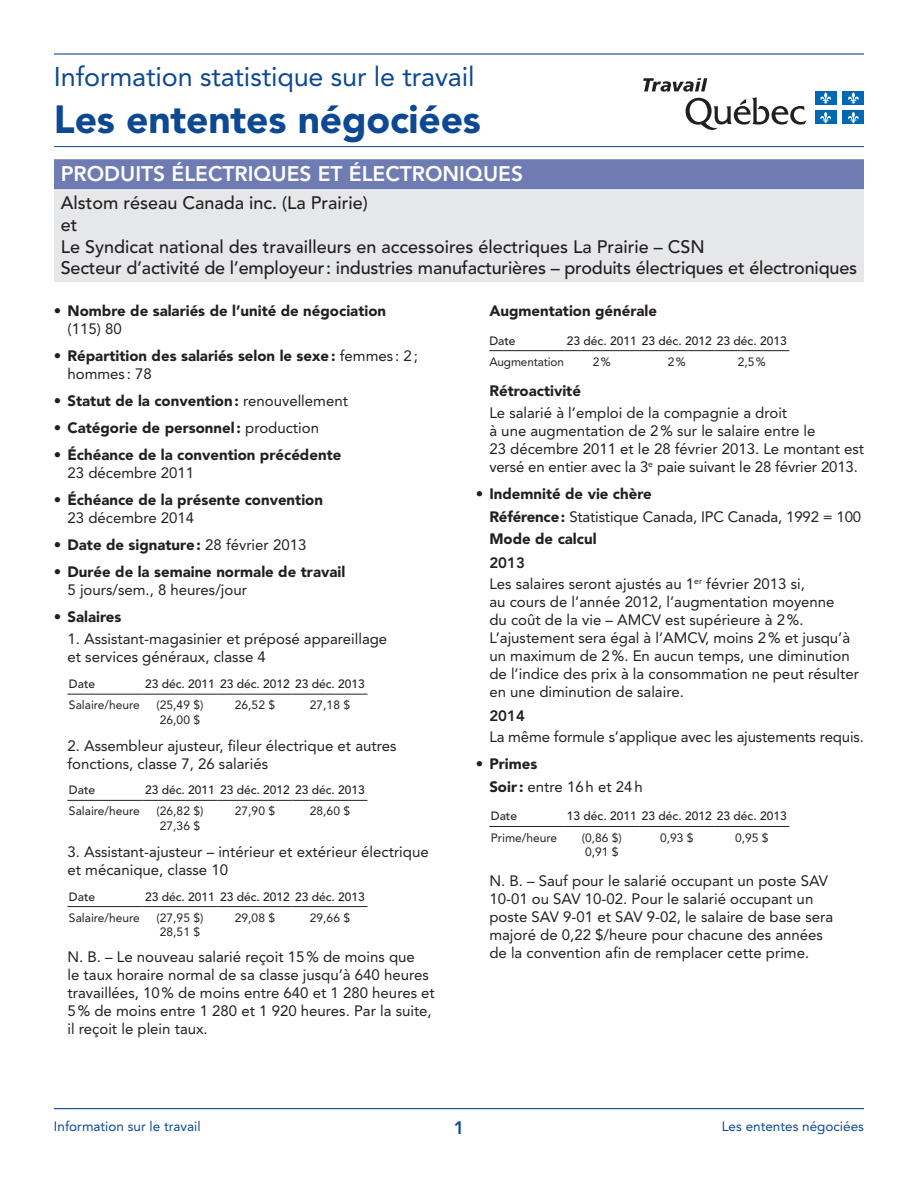
<style>
.page{position:relative;width:918px;height:1188px;background:#fff}
.page>*{position:absolute;margin:0;border:0;box-sizing:border-box;transform-origin:0 0}
.t1{font:900 39px "Avenir";letter-spacing:-.005em;color:#0d4892}
.t2{font:27px "Avenir";letter-spacing:-.005em;color:#0d4892}
.t3{font:800 21px "Avenir";color:#fff}
.t4{font:500 18px/21.6px "Avenir";color:#231f20}
.t5{font:800 18px "Avenir";color:#0d4892}
.P_retrait_gauche{font:15px/18px "Avenir";color:#231f20}
.P_retrait_gauche-2{font:900 15px/18px "Avenir";color:#231f20}
.P_retrait_gauche_123{font:15px/18px "Avenir";color:#231f20}
.P_retrait_gauche-3{font:800 15px "Avenir";color:#231f20}
.t6{font:13.5px "Avenir";color:#0d4892}
.TH{font:500 12px "Avenir";color:#231f20}
.TD{font:12px/14.4px "Avenir";color:#231f20}
.s1{font-weight:400}
.s2{font-weight:900}
</style>
<div class="page">
<hr style="left:54px;top:1108px;width:810px;height:1px;background:#0d4892">
<hr style="left:54px;top:53px;width:810px;height:2px;background:#0d4892">
<svg style="left:643px;top:78px;width:164px;height:52px"></svg>
<div style="left:815px;top:91px;width:21px;height:14px;background:#0168b3"></div>
<svg style="left:820px;top:92px;width:11px;height:12px"></svg>
<div style="left:843px;top:91px;width:21px;height:14px;background:#0168b3"></div>
<svg style="left:848px;top:92px;width:11px;height:12px"></svg>
<div style="left:815px;top:111px;width:21px;height:13px;background:#0168b3"></div>
<svg style="left:820px;top:112px;width:11px;height:11px"></svg>
<div style="left:843px;top:111px;width:21px;height:13px;background:#0168b3"></div>
<svg style="left:848px;top:112px;width:11px;height:11px"></svg>
<hr style="left:67px;top:694px;width:75px;height:1px;background:#231f20">
<hr style="left:142px;top:694px;width:75px;height:1px;background:#231f20">
<hr style="left:217px;top:694px;width:75px;height:1px;background:#231f20">
<hr style="left:292px;top:694px;width:75px;height:1px;background:#231f20">
<hr style="left:67px;top:800px;width:75px;height:1px;background:#231f20">
<hr style="left:142px;top:800px;width:75px;height:1px;background:#231f20">
<hr style="left:217px;top:800px;width:75px;height:1px;background:#231f20">
<hr style="left:292px;top:800px;width:75px;height:1px;background:#231f20">
<hr style="left:67px;top:906px;width:75px;height:1px;background:#231f20">
<hr style="left:142px;top:906px;width:75px;height:1px;background:#231f20">
<hr style="left:217px;top:906px;width:75px;height:1px;background:#231f20">
<hr style="left:292px;top:906px;width:75px;height:1px;background:#231f20">
<hr style="left:489px;top:350px;width:75px;height:1px;background:#231f20">
<hr style="left:564px;top:350px;width:75px;height:1px;background:#231f20">
<hr style="left:639px;top:350px;width:75px;height:1px;background:#231f20">
<hr style="left:714px;top:350px;width:75px;height:1px;background:#231f20">
<hr style="left:489px;top:826px;width:75px;height:1px;background:#231f20">
<hr style="left:564px;top:826px;width:75px;height:1px;background:#231f20">
<hr style="left:639px;top:826px;width:75px;height:1px;background:#231f20">
<hr style="left:714px;top:826px;width:75px;height:1px;background:#231f20">
<hr style="left:54px;top:146px;width:810px;height:1px;background:#0d4892">
<div style="left:54px;top:159px;width:810px;height:30px;background:#6e7cb3"></div>
<div style="left:54px;top:190px;width:810px;height:27px;background:#e6e7e9"></div>
<div style="left:54px;top:212px;width:810px;height:27px;background:#e6e7e9"></div>
<div style="left:54px;top:233px;width:810px;height:27px;background:#e6e7e9"></div>
<div style="left:54px;top:255px;width:810px;height:27px;background:#e6e7e9"></div>
<h1 class="t2" style="left:54px;top:61px;width:422px">Information statistique sur le travail</h1>
<h2 class="t1" style="left:54px;top:96px;width:429px">Les ententes négociées</h2>
<h3 class="t3" style="left:61px;top:161px;width:464px">PRODUITS ÉLECTRIQUES ET ÉLECTRONIQUES</h3>
<h4 class="t4" style="left:61px;top:193px;width:798px">Alstom réseau Canada inc. (La Prairie)<br>et<br>Le Syndicat national des travailleurs en accessoires électriques La Prairie – CSN<br>Secteur d’activité de l’employeur: industries manufacturières – produits électriques et électroniques</h4>
<p class="P_retrait_gauche-2" style="left:54px;top:302px;width:334px"><span class="s1">•</span> Nombre de salariés de l’unité de négociation</p>
<p class="P_retrait_gauche" style="left:67px;top:320px;width:56px">(115) 80</p>
<p class="P_retrait_gauche-2" style="left:67px;top:347px;width:352px;text-indent:-14px"><span class="s1">•</span> Répartition des salariés selon le sexe: <span class="s1">femmes : 2; hommes : 78</span></p>
<p class="P_retrait_gauche-2" style="left:54px;top:392px;width:296px"><span class="s1">•</span> Statut de la convention: <span class="s1">renouvellement</span></p>
<p class="P_retrait_gauche-2" style="left:54px;top:419px;width:267px"><span class="s1">•</span> Catégorie de personnel: <span class="s1">production</span></p>
<p class="P_retrait_gauche-2" style="left:54px;top:446px;width:289px"><span class="s1">•</span> Échéance de la convention précédente</p>
<p class="P_retrait_gauche" style="left:67px;top:464px;width:128px">23 décembre 2011</p>
<p class="P_retrait_gauche-2" style="left:54px;top:491px;width:271px"><span class="s1">•</span> Échéance de la présente convention</p>
<p class="P_retrait_gauche" style="left:67px;top:509px;width:128px">23 décembre 2014</p>
<p class="P_retrait_gauche-2" style="left:54px;top:536px;width:254px"><span class="s1">•</span> Date de signature: <span class="s1">28 février 2013</span></p>
<p class="P_retrait_gauche-2" style="left:54px;top:563px;width:293px"><span class="s1">•</span> Durée de la semaine normale de travail</p>
<p class="P_retrait_gauche" style="left:67px;top:581px;width:181px">5 jours/sem., 8 heures/jour</p>
<p class="P_retrait_gauche-2" style="left:54px;top:608px;width:69px"><span class="s1">•</span> Salaires</p>
<p class="P_retrait_gauche_123" style="left:67px;top:630px;width:321px">1. Assistant-magasinier et préposé appareillage et services généraux, classe 4</p>
<p class="TH" style="left:69px;top:677px;width:28px">Date</p>
<p class="TH" style="left:145px;top:677px;width:221px">23 déc. 2011 23 déc. 2012 23 déc. 2013</p>
<p class="TD" style="left:69px;top:698px;width:72px">Salaire/heure</p>
<p class="TD" style="left:157px;top:698px;width:48px">(25,49 $)<br>26,00 $</p>
<p class="TD" style="left:235px;top:698px;width:42px">26,52 $</p>
<p class="TD" style="left:310px;top:698px;width:42px">27,18 $</p>
<p class="P_retrait_gauche_123" style="left:67px;top:737px;width:331px">2. Assembleur ajusteur, fileur électrique et autres fonctions, classe 7, 26 salariés</p>
<p class="TH" style="left:69px;top:783px;width:28px">Date</p>
<p class="TH" style="left:145px;top:783px;width:221px">23 déc. 2011 23 déc. 2012 23 déc. 2013</p>
<p class="TD" style="left:69px;top:804px;width:72px">Salaire/heure</p>
<p class="TD" style="left:157px;top:804px;width:48px">(26,82 $)<br>27,36 $</p>
<p class="TD" style="left:235px;top:804px;width:42px">27,90 $</p>
<p class="TD" style="left:310px;top:804px;width:42px">28,60 $</p>
<p class="P_retrait_gauche_123" style="left:67px;top:843px;width:363px">3. Assistant-ajusteur – intérieur et extérieur électrique et mécanique, classe 10</p>
<p class="TH" style="left:69px;top:889px;width:28px">Date</p>
<p class="TH" style="left:145px;top:889px;width:221px">23 déc. 2011 23 déc. 2012 23 déc. 2013</p>
<p class="TD" style="left:69px;top:910px;width:72px">Salaire/heure</p>
<p class="TD" style="left:157px;top:910px;width:48px">(27,95 $)<br>28,51 $</p>
<p class="TD" style="left:235px;top:910px;width:42px">29,08 $</p>
<p class="TD" style="left:310px;top:910px;width:42px">29,66 $</p>
<p class="P_retrait_gauche" style="left:67px;top:947px;width:369px">N. B. – Le nouveau salarié reçoit 15% de moins que<br>le taux horaire normal de sa classe jusqu’à 640 heures travaillées, 10% de moins entre 640 et 1 280 heures et 5% de moins entre 1 280 et 1 920 heures. Par la suite, il reçoit le plein taux.</p>
<p class="P_retrait_gauche-2" style="left:489px;top:302px;width:169px">Augmentation générale</p>
<p class="TH" style="left:489px;top:334px;width:28px">Date</p>
<p class="TH" style="left:567px;top:334px;width:221px">23 déc. 2011 23 déc. 2012 23 déc. 2013</p>
<p class="TD" style="left:489px;top:354px;width:76px">Augmentation</p>
<p class="TD" style="left:593px;top:354px;width:20px">2%</p>
<p class="TD" style="left:668px;top:354px;width:20px">2%</p>
<p class="TD" style="left:738px;top:354px;width:30px">2,5%</p>
<p class="P_retrait_gauche-2" style="left:489px;top:381px;width:93px">Rétroactivité</p>
<p class="P_retrait_gauche" style="left:489px;top:404px;width:376px">Le salarié à l’emploi de la compagnie a droit<br>à une augmentation de 2% sur le salaire entre le<br>23 décembre 2011 et le 28 février 2013. Le montant est versé en entier avec la 3<sup>e</sup> paie suivant le 28 février 2013.</p>
<p class="P_retrait_gauche-2" style="left:476px;top:485px;width:178px"><span class="s1">•</span> Indemnité de vie chère</p>
<p class="P_retrait_gauche" style="left:489px;top:508px;width:373px"><span class="s2">Référence:</span> Statistique Canada, IPC Canada, 1992 = 100</p>
<p class="P_retrait_gauche-2" style="left:489px;top:530px;width:109px">Mode de calcul</p>
<p class="P_retrait_gauche-3" style="left:489px;top:554px;width:37px">2013</p>
<p class="P_retrait_gauche" style="left:489px;top:575px;width:371px">Les salaires seront ajustés au 1<sup>er</sup> février 2013 si,<br>au cours de l’année 2012, l’augmentation moyenne<br>du coût de la vie – AMCV est supérieure à 2%.<br>L’ajustement sera égal à l’AMCV, moins 2% et jusqu’à un maximum de 2%. En aucun temps, une diminution de l’indice des prix à la consommation ne peut résulter en une diminution de salaire.</p>
<p class="P_retrait_gauche-3" style="left:489px;top:707px;width:37px">2014</p>
<p class="P_retrait_gauche" style="left:489px;top:728px;width:376px">La même formule s’applique avec les ajustements requis.</p>
<p class="P_retrait_gauche-2" style="left:476px;top:755px;width:63px"><span class="s1">•</span> Primes</p>
<p class="P_retrait_gauche" style="left:489px;top:778px;width:155px"><span class="s2">Soir :</span> entre 16h et 24h</p>
<p class="TH" style="left:491px;top:809px;width:28px">Date</p>
<p class="TH" style="left:567px;top:809px;width:221px">13 déc. 2011 23 déc. 2012 23 déc. 2013</p>
<p class="TD" style="left:491px;top:830px;width:68px">Prime/heure</p>
<p class="TD" style="left:582px;top:830px;width:42px">(0,86 $)<br>0,91 $</p>
<p class="TD" style="left:660px;top:830px;width:35px">0,93 $</p>
<p class="TD" style="left:735px;top:830px;width:35px">0,95 $</p>
<p class="P_retrait_gauche" style="left:489px;top:872px;width:345px">N. B. – Sauf pour le salarié occupant un poste SAV 10-01 ou SAV 10-02. Pour le salarié occupant un poste SAV 9-01 et SAV 9-02, le salaire de base sera majoré de 0,22 $/heure pour chacune des années de la convention afin de remplacer cette prime.</p>
<p class="t6" style="left:54px;top:1118px;width:148px">Information sur le travail</p>
<p class="t5" style="left:454px;top:1117px;width:12px">1</p>
<p class="t6" style="left:722px;top:1118px;width:144px">Les ententes négociées</p>
</div>
